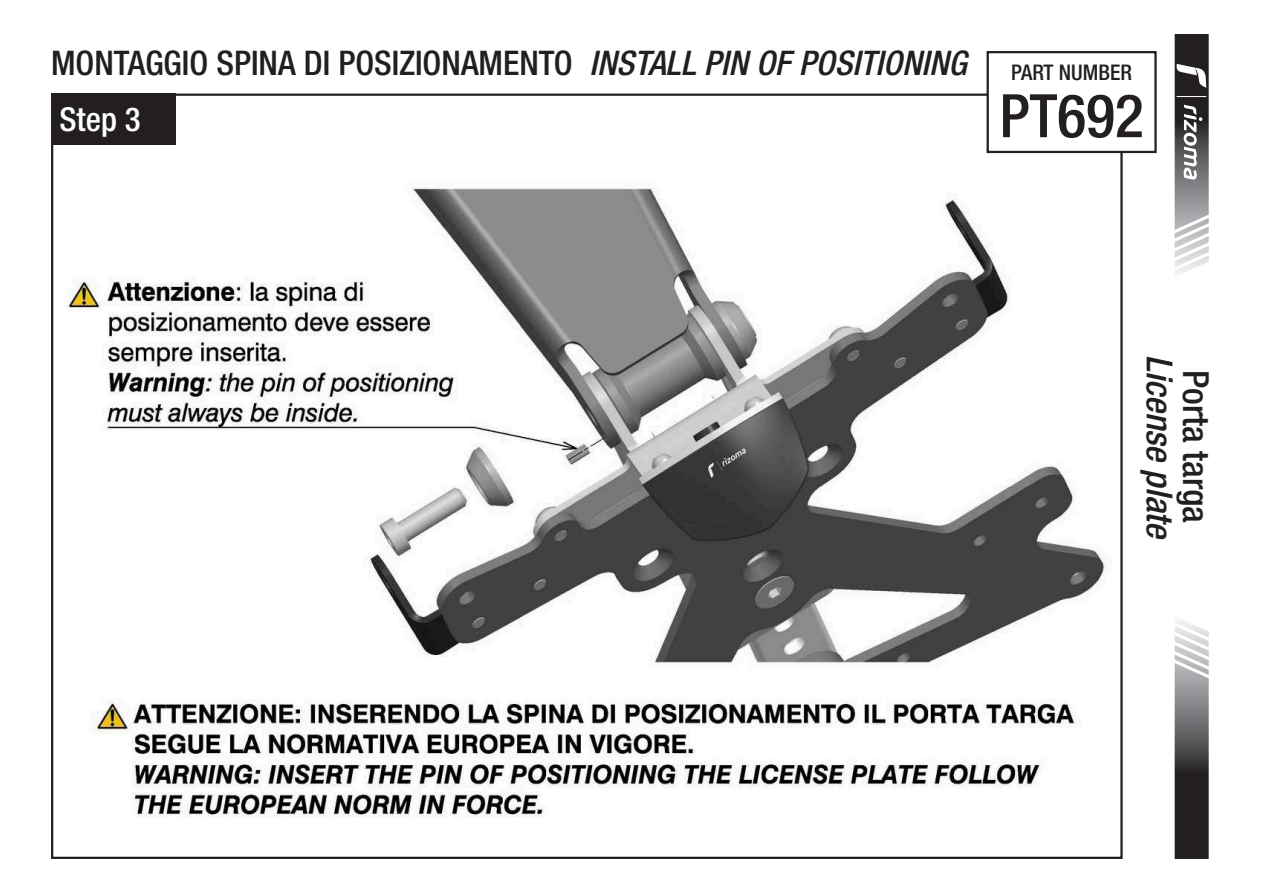
<style>
.page{position:relative;width:1263px;height:893px;background:#fff}
.page>*{position:absolute;margin:0;border:0;box-sizing:border-box;transform-origin:0 0}
.t1{font:500 condensed 60px "Helvetica Neue LT Std";color:#231f20}
.t2{font:italic 500 condensed 36px "Helvetica Neue LT Std";color:#231f20}
.t3{font:500 condensed 36px "Helvetica Neue LT Std";color:#231f20}
.t4{font:500 condensed 33.9px "Helvetica Neue LT Std";color:#231f20}
.t5{font:500 condensed 33px "Helvetica Neue LT Std";color:#fff}
.t6{font:500 condensed 21.6px "Helvetica Neue LT Std";color:#231f20}
.s1{font-style:italic}
</style>
<div class="page">
<img style="left:68px;top:104px;width:1045px;height:714px">
<div style="left:51px;top:94px;width:124px;height:51px;background:#231f20"></div>
<svg style="left:1174px;top:620px;width:35px;height:239px;background:#706f70"></svg>
<svg style="left:1174px;top:34px;width:35px;height:240px"></svg>
<div style="left:988px;top:52px;width:167px;height:100px;background:#fff"></div>
<div style="left:986px;top:51px;width:171px;height:102px;border:2px solid #231f20"></div>
<p class="t4" style="left:51px;top:43px;width:917px">MONTAGGIO SPINA DI POSIZIONAMENTO <span class="s1">INSTALL PIN OF POSITIONING</span></p>
<p class="t5" style="left:60px;top:99px;width:83px">Step 3</p>
<p class="t6" style="left:1011px;top:59px;width:122px">PART NUMBER</p>
<h1 class="t1" style="left:999px;top:80px;width:146px">PT692</h1>
<p class="t2" style="left:1181px;top:355px;width:187px;rotate:90deg">License plate</p>
<p class="t3" style="left:1217px;top:370px;width:155px;rotate:90deg">Porta targa</p>
</div>
